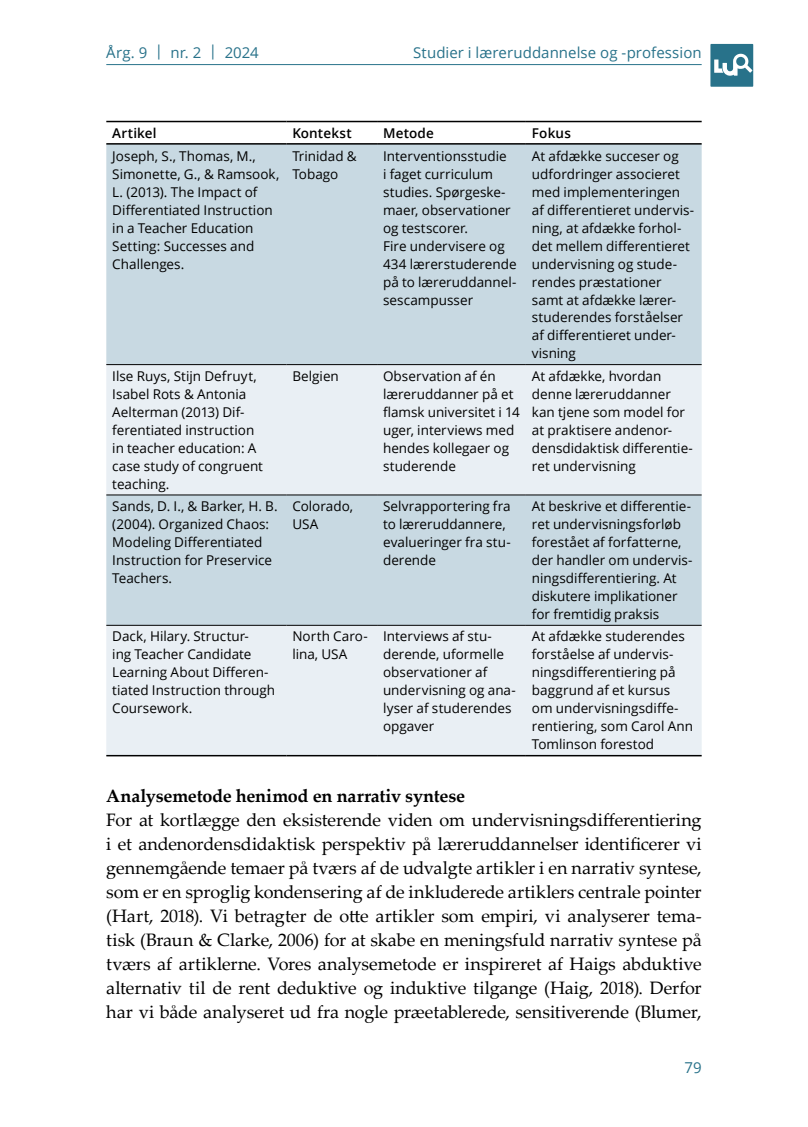
<style>
.page{position:relative;width:808px;height:1127px;background:#fff}
.page>*{position:absolute;margin:0;border:0;box-sizing:border-box;transform-origin:0 0}
.t1{font:18px/24px "Palatino Linotype";letter-spacing:-.01em;color:#000;text-align:justify}
.t2{font:700 18px "Palatino Linotype";letter-spacing:-.01em;color:#000}
.t3{font:15px "Open Sans";letter-spacing:.005em;color:#28728a}
.t4{font:13.5px/18px "Open Sans";color:#000}
.t5{font:600 13.5px "Open Sans";letter-spacing:.015em;color:#000}
</style>
<div class="page">
<hr style="left:106px;top:64px;width:596px;height:1px;background:#28728a">
<div style="left:710px;top:44px;width:43px;height:43px;background:#28728a"></div>
<svg style="left:714px;top:54px;width:38px;height:22px"></svg>
<div style="left:106px;top:145px;width:596px;height:219px;background:#c8d9e2"></div>
<svg style="left:106px;top:365px;width:596px;height:390px;background:#dde7ed"></svg>
<hr style="left:106px;top:364px;width:180px;height:1px;background:#000">
<hr style="left:286px;top:364px;width:91px;height:1px;background:#000">
<hr style="left:377px;top:364px;width:149px;height:1px;background:#000">
<hr style="left:526px;top:364px;width:176px;height:1px;background:#000">
<hr style="left:106px;top:494px;width:180px;height:1px;background:#000">
<hr style="left:286px;top:494px;width:91px;height:1px;background:#000">
<hr style="left:377px;top:494px;width:149px;height:1px;background:#000">
<hr style="left:526px;top:494px;width:176px;height:1px;background:#000">
<hr style="left:106px;top:121px;width:180px;height:1px;background:#000">
<hr style="left:286px;top:121px;width:91px;height:1px;background:#000">
<hr style="left:377px;top:121px;width:149px;height:1px;background:#000">
<hr style="left:526px;top:121px;width:176px;height:1px;background:#000">
<hr style="left:106px;top:143px;width:180px;height:2px;background:#000">
<hr style="left:286px;top:143px;width:91px;height:2px;background:#000">
<hr style="left:377px;top:143px;width:149px;height:2px;background:#000">
<hr style="left:526px;top:143px;width:176px;height:2px;background:#000">
<hr style="left:106px;top:625px;width:180px;height:1px;background:#000">
<hr style="left:286px;top:625px;width:91px;height:1px;background:#000">
<hr style="left:377px;top:625px;width:149px;height:1px;background:#000">
<hr style="left:526px;top:625px;width:176px;height:1px;background:#000">
<hr style="left:106px;top:755px;width:180px;height:1px;background:#000">
<hr style="left:286px;top:755px;width:91px;height:1px;background:#000">
<hr style="left:377px;top:755px;width:149px;height:1px;background:#000">
<hr style="left:526px;top:755px;width:176px;height:1px;background:#000">
<p class="t3" style="left:106px;top:42px;width:154px">Årg. 9 | nr. 2 | 2024</p>
<p class="t3" style="left:413px;top:42px;width:290px">Studier i læreruddannelse og -profession</p>
<p class="t5" style="left:112px;top:124px;width:46px">Artikel</p>
<p class="t5" style="left:292px;top:124px;width:61px">Kontekst</p>
<p class="t5" style="left:383px;top:124px;width:52px">Metode</p>
<p class="t5" style="left:532px;top:124px;width:41px">Fokus</p>
<p class="t4" style="left:112px;top:146px;width:169px">Joseph, S., Thomas, M.,<br>Simonette, G., &amp; Ramsook,<br>L. (2013). The Impact of<br>Differentiated Instruction in a Teacher Education<br>Setting: Successes and<br>Challenges.</p>
<p class="t4" style="left:292px;top:146px;width:66px">Trinidad &amp;<br>Tobago</p>
<p class="t4" style="left:383px;top:146px;width:135px">Interventionsstudie<br>i faget curriculum studies. Spørgeske&shy;maer, observationer og testscorer.<br>Fire undervisere og<br>434 lærerstuderende på to læreruddannel&shy;sescampusser</p>
<p class="t4" style="left:532px;top:146px;width:164px">At afdække succeser og udfordringer associeret med implementeringen af differentieret undervis&shy;ning, at afdække forhol&shy;det mellem differentieret undervisning og stude&shy;rendes præstationer samt at afdække lærer&shy;studerendes forståelser af differentieret under&shy;visning</p>
<p class="t4" style="left:112px;top:367px;width:152px">Ilse Ruys, Stijn Defruyt,<br>Isabel Rots &amp; Antonia<br>Aelterman (2013) Dif&shy;ferentiated instruction in teacher education: A case study of congruent teaching.</p>
<p class="t4" style="left:292px;top:366px;width:48px">Belgien</p>
<p class="t4" style="left:383px;top:366px;width:138px">Observation af én læreruddanner på et flamsk universitet i 14 uger, interviews med hendes kollegaer og studerende</p>
<p class="t4" style="left:532px;top:366px;width:163px">At afdække, hvordan denne læreruddanner kan tjene som model for at praktisere andenor&shy;densdidaktisk differentie&shy;ret undervisning</p>
<p class="t4" style="left:112px;top:497px;width:167px">Sands, D. I., &amp; Barker, H. B. (2004). Organized Chaos:<br>Modeling Differentiated<br>Instruction for Preservice<br>Teachers.</p>
<p class="t4" style="left:292px;top:497px;width:62px">Colorado,<br>USA</p>
<p class="t4" style="left:383px;top:497px;width:129px">Selvrapportering fra to læreruddannere, evalueringer fra stu&shy;derende</p>
<p class="t4" style="left:532px;top:497px;width:162px">At beskrive et differentie&shy;ret undervisningsforløb forestået af forfatterne, der handler om undervis&shy;ningsdifferentiering. At diskutere implikationer for fremtidig praksis</p>
<p class="t4" style="left:112px;top:627px;width:164px">Dack, Hilary. Structur-<br>ing Teacher Candidate<br>Learning About Differen&shy;tiated Instruction through<br>Coursework.</p>
<p class="t4" style="left:292px;top:627px;width:77px">North Caro&shy;lina, USA</p>
<p class="t4" style="left:383px;top:627px;width:134px">Interviews af stu&shy;derende, uformelle observationer af undervisning og ana&shy;lyser af studerendes opgaver</p>
<p class="t4" style="left:532px;top:627px;width:163px">At afdække studerendes forståelse af undervis&shy;ningsdifferentiering på baggrund af et kursus om undervisningsdiffe&shy;rentiering, som Carol Ann<br>Tomlinson forestod</p>
<h1 class="t2" style="left:106px;top:783px;width:360px">Analysemetode henimod en narrativ syntese</h1>
<p class="t1" style="left:106px;top:807px;width:597px">For at kortlægge den eksisterende viden om undervisningsdifferentiering i et andenordensdidaktisk perspektiv på læreruddannelser identificerer vi gennemgående temaer på tværs af de udvalgte artikler i en narrativ syntese, som er en sproglig kondensering af de inkluderede artiklers centrale pointer (Hart, 2018). Vi betragter de otte artikler som empiri, vi analyserer tema&shy;tisk (Braun &amp; Clarke, 2006) for at skabe en meningsfuld narrativ syntese på tværs af artiklerne. Vores analysemetode er inspireret af Haigs abduktive alternativ til de rent deduktive og induktive tilgange (Haig, 2018). Derfor har vi både analyseret ud fra nogle præetablerede, sensitiverende (Blumer,</p>
<p class="t3" style="left:684px;top:1057px;width:19px">79</p>
</div>
